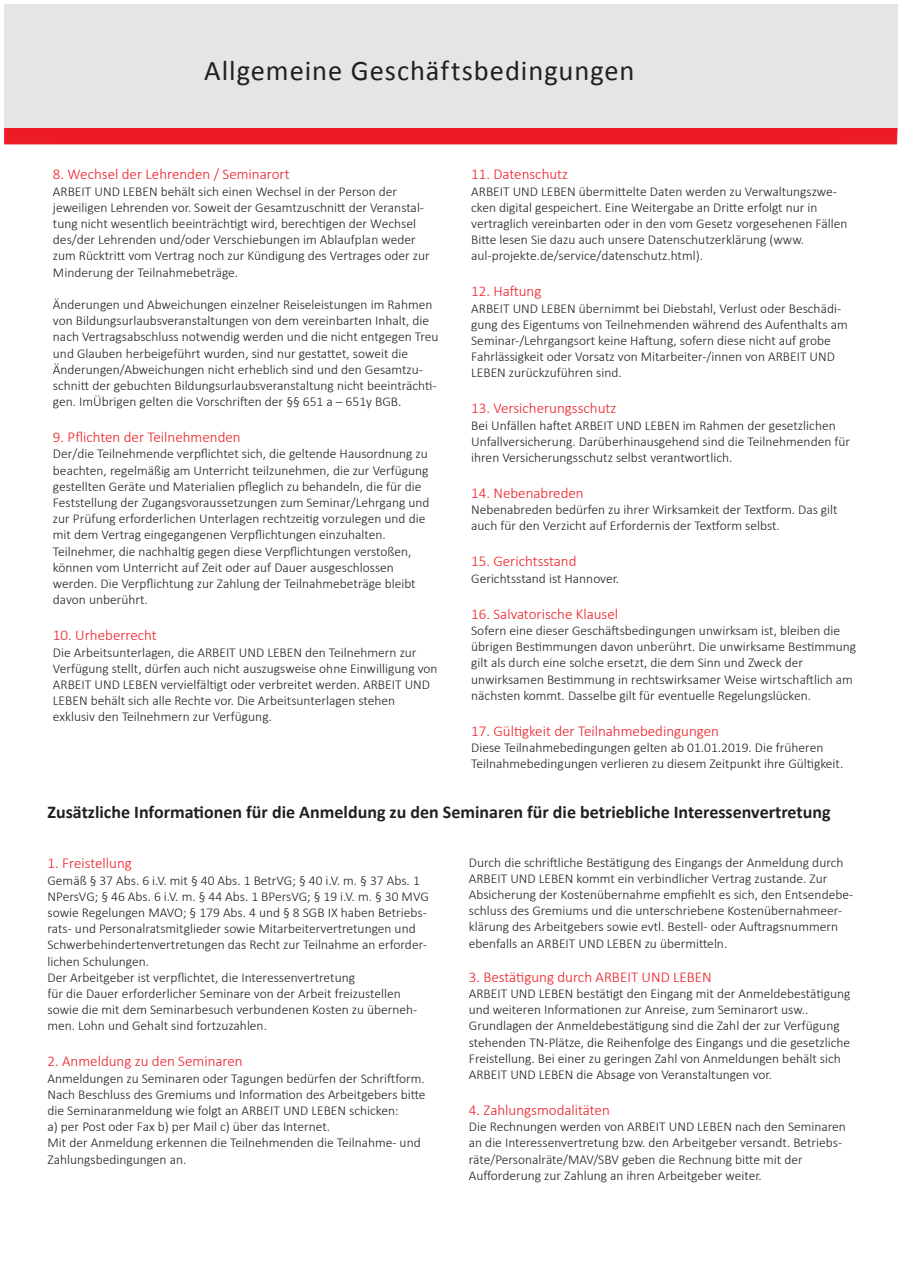
<style>
.page{position:relative;width:902px;height:1272px;background:#fff}
.page>*{position:absolute;margin:0;border:0;box-sizing:border-box;transform-origin:0 0}
.t1{font:28.5px "Calibri";letter-spacing:.03em;color:#231f20}
.t2{font:700 18px "Calibri";color:#231f20}
.t3{font:300 15px "Calibri";color:#ed1c24}
.t4{font:300 13.5px/16.2px "Calibri";color:#231f20}
</style>
<div class="page">
<div style="left:4px;top:127px;width:894px;height:18px;background:#ed1c24"></div>
<div style="left:4px;top:4px;width:893px;height:124px;background:#e4e5e6"></div>
<h1 class="t1" style="left:204px;top:52px;width:432px">Allgemeine Geschäftsbedingungen</h1>
<p class="t3" style="left:53px;top:165px;width:238px">8. Wechsel der Lehrenden / Seminarort</p>
<p class="t4" style="left:53px;top:183px;width:378px">ARBEIT UND LEBEN behält sich einen Wechsel in der Person der jeweiligen Lehrenden vor. Soweit der Gesamtzuschnitt der Veranstal&shy;tung nicht wesentlich beeinträchtigt wird, berechtigen der Wechsel des/der Lehrenden und/oder Verschiebungen im Ablaufplan weder zum Rücktritt vom Vertrag noch zur Kündigung des Vertrages oder zur Minderung der Teilnahmebeträge.</p>
<p class="t4" style="left:53px;top:296px;width:387px">Änderungen und Abweichungen einzelner Reiseleistungen im Rahmen von Bildungsurlaubsveranstaltungen von dem vereinbarten Inhalt, die nach Vertragsabschluss notwendig werden und die nicht entgegen Treu und Glauben herbeigeführt wurden, sind nur gestattet, soweit die Änderungen/Abweichungen nicht erheblich sind und den Gesamtzu&shy;schnitt der gebuchten Bildungsurlaubsveranstaltung nicht beeinträchti&shy;gen. ImÜbrigen gelten die Vorschriften der §§ 651 a – 651y BGB.</p>
<p class="t3" style="left:53px;top:428px;width:189px">9. Pflichten der Teilnehmenden</p>
<p class="t4" style="left:53px;top:445px;width:378px">Der/die Teilnehmende verpflichtet sich, die geltende Hausordnung zu beachten, regelmäßig am Unterricht teilzunehmen, die zur Verfügung gestellten Geräte und Materialien pfleglich zu behandeln, die für die Feststellung der Zugangsvoraussetzungen zum Seminar/Lehrgang und zur Prüfung erforderlichen Unterlagen rechtzeitig vorzulegen und die mit dem Vertrag eingegangenen Verpflichtungen einzuhalten.<br>Teilnehmer, die nachhaltig gegen diese Verpflichtungen verstoßen, können vom Unterricht auf Zeit oder auf Dauer ausgeschlossen werden. Die Verpflichtung zur Zahlung der Teilnahmebeträge bleibt davon unberührt.</p>
<p class="t3" style="left:53px;top:626px;width:105px">10. Urheberrecht</p>
<p class="t4" style="left:53px;top:643px;width:386px">Die Arbeitsunterlagen, die ARBEIT UND LEBEN den Teilnehmern zur Verfügung stellt, dürfen auch nicht auszugsweise ohne Einwilligung von ARBEIT UND LEBEN vervielfältigt oder verbreitet werden. ARBEIT UND LEBEN behält sich alle Rechte vor. Die Arbeitsunterlagen stehen exklusiv den Teilnehmern zur Verfügung.</p>
<p class="t3" style="left:471px;top:165px;width:98px">11. Datenschutz</p>
<p class="t4" style="left:471px;top:183px;width:378px">ARBEIT UND LEBEN übermittelte Daten werden zu Verwaltungszwe&shy;cken digital gespeichert. Eine Weitergabe an Dritte erfolgt nur in vertraglich vereinbarten oder in den vom Gesetz vorgesehenen Fällen Bitte lesen Sie dazu auch unsere Datenschutzerklärung (www. aul-projekte.de/service/datenschutz.html).</p>
<p class="t3" style="left:471px;top:282px;width:72px">12. Haftung</p>
<p class="t4" style="left:471px;top:300px;width:378px">ARBEIT UND LEBEN übernimmt bei Diebstahl, Verlust oder Beschädi&shy;gung des Eigentums von Teilnehmenden während des Aufenthalts am Seminar-/Lehrgangsort keine Haftung, sofern diese nicht auf grobe Fahrlässigkeit oder Vorsatz von Mitarbeiter-/innen von ARBEIT UND LEBEN zurückzuführen sind.</p>
<p class="t3" style="left:471px;top:399px;width:147px">13. Versicherungsschutz</p>
<p class="t4" style="left:471px;top:417px;width:380px">Bei Unfällen haftet ARBEIT UND LEBEN im Rahmen der gesetzlichen<br>Unfallversicherung. Darüberhinausgehend sind die Teilnehmenden für ihren Versicherungsschutz selbst verantwortlich.</p>
<p class="t3" style="left:471px;top:484px;width:114px">14. Nebenabreden</p>
<p class="t4" style="left:471px;top:501px;width:368px">Nebenabreden bedürfen zu ihrer Wirksamkeit der Textform. Das gilt auch für den Verzicht auf Erfordernis der Textform selbst.</p>
<p class="t3" style="left:471px;top:552px;width:107px">15. Gerichtsstand</p>
<p class="t4" style="left:471px;top:570px;width:150px">Gerichtsstand ist Hannover.</p>
<p class="t3" style="left:471px;top:604px;width:148px">16. Salvatorische Klausel</p>
<p class="t4" style="left:471px;top:622px;width:386px">Sofern eine dieser Geschäftsbedingungen unwirksam ist, bleiben die übrigen Bestimmungen davon unberührt. Die unwirksame Bestimmung gilt als durch eine solche ersetzt, die dem Sinn und Zweck der unwirksamen Bestimmung in rechtswirksamer Weise wirtschaftlich am nächsten kommt. Dasselbe gilt für eventuelle Regelungslücken.</p>
<p class="t3" style="left:471px;top:721px;width:249px">17. Gültigkeit der Teilnahmebedingungen</p>
<p class="t4" style="left:471px;top:739px;width:373px">Diese Teilnahmebedingungen gelten ab 01.01.2019. Die früheren<br>Teilnahmebedingungen verlieren zu diesem Zeitpunkt ihre Gültigkeit.</p>
<h2 class="t2" style="left:47px;top:800px;width:784px">Zusätzliche Informationen für die Anmeldung zu den Seminaren für die betriebliche Interessenvertretung</h2>
<p class="t3" style="left:47px;top:854px;width:86px">1. Freistellung</p>
<p class="t4" style="left:47px;top:871px;width:383px">Gemäß § 37 Abs. 6 i.V. mit § 40 Abs. 1 BetrVG; § 40 i.V. m. § 37 Abs. 1<br>NPersVG; § 46 Abs. 6 i.V. m. § 44 Abs. 1 BPersVG; § 19 i.V. m. § 30 MVG sowie Regelungen MAVO; § 179 Abs. 4 und § 8 SGB IX haben Betriebs&shy;rats- und Personalratsmitglieder sowie Mitarbeitervertretungen und Schwerbehindertenvertretungen das Recht zur Teilnahme an erforder&shy;lichen Schulungen.<br>Der Arbeitgeber ist verpflichtet, die Interessenvertretung<br>für die Dauer erforderlicher Seminare von der Arbeit freizustellen sowie die mit dem Seminarbesuch verbundenen Kosten zu überneh&shy;men. Lohn und Gehalt sind fortzuzahlen.</p>
<p class="t3" style="left:47px;top:1052px;width:197px">2. Anmeldung zu den Seminaren</p>
<p class="t4" style="left:47px;top:1069px;width:379px">Anmeldungen zu Seminaren oder Tagungen bedürfen der Schriftform.<br>Nach Beschluss des Gremiums und Information des Arbeitgebers bitte die Seminaranmeldung wie folgt an ARBEIT UND LEBEN schicken:<br>a) per Post oder Fax b) per Mail c) über das Internet.<br>Mit der Anmeldung erkennen die Teilnehmenden die Teilnahme- und Zahlungsbedingungen an.</p>
<p class="t4" style="left:469px;top:853px;width:386px">Durch die schriftliche Bestätigung des Eingangs der Anmeldung durch ARBEIT UND LEBEN kommt ein verbindlicher Vertrag zustande. Zur Absicherung der Kostenübernahme empfiehlt es sich, den Entsendebe&shy;schluss des Gremiums und die unterschriebene Kostenübernahmeer&shy;klärung des Arbeitgebers sowie evtl. Bestell- oder Auftragsnummern ebenfalls an ARBEIT UND LEBEN zu übermitteln.</p>
<p class="t3" style="left:469px;top:967px;width:244px">3. Bestätigung durch ARBEIT UND LEBEN</p>
<p class="t4" style="left:469px;top:985px;width:383px">ARBEIT UND LEBEN bestätigt den Eingang mit der Anmeldebestätigung und weiteren Informationen zur Anreise, zum Seminarort usw..<br>Grundlagen der Anmeldebestätigung sind die Zahl der zur Verfügung stehenden TN-Plätze, die Reihenfolge des Eingangs und die gesetzliche Freistellung. Bei einer zu geringen Zahl von Anmeldungen behält sich ARBEIT UND LEBEN die Absage von Veranstaltungen vor.</p>
<p class="t3" style="left:469px;top:1100px;width:142px">4. Zahlungsmodalitäten</p>
<p class="t4" style="left:469px;top:1118px;width:378px">Die Rechnungen werden von ARBEIT UND LEBEN nach den Seminaren an die Interessenvertretung bzw. den Arbeitgeber versandt. Betriebs&shy;räte/Personalräte/MAV/SBV geben die Rechnung bitte mit der Aufforderung zur Zahlung an ihren Arbeitgeber weiter.</p>
</div>
